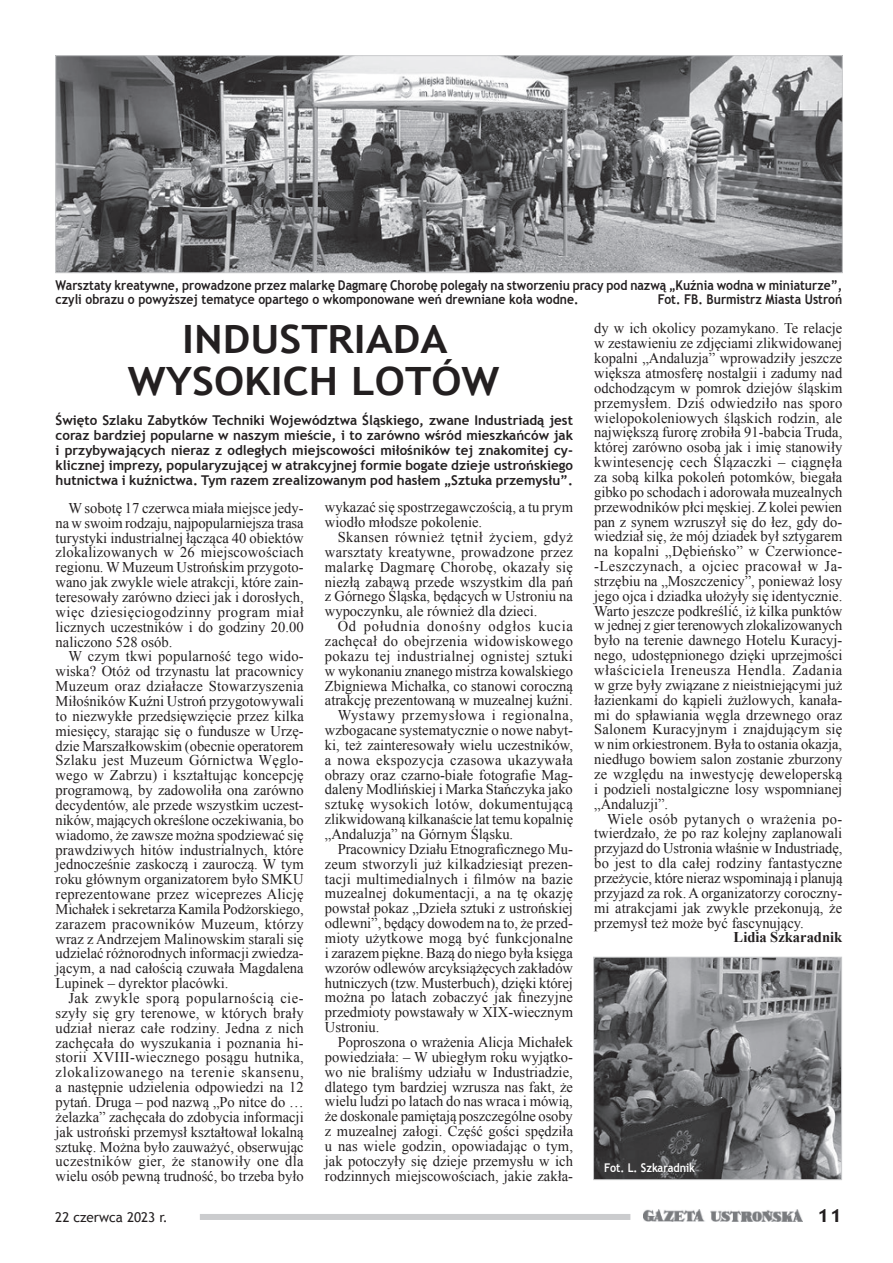
<style>
.page{position:relative;width:893px;height:1263px;background:#fff}
.page>*{position:absolute;margin:0;border:0;box-sizing:border-box;transform-origin:0 0}
.t1{font:700 39px/42px "Trebuchet MS";color:#231f20;text-align:center;scale:1.1 1}
.t2{font:700 18px "Trebuchet MS";color:#231f20;scale:1.2 1}
.t3{font:14.85px/14.9px "Times New Roman";color:#231f20;text-align:justify}
.t4{font:14.85px "Times New Roman";letter-spacing:.025em;color:#231f20}
.t5{font:14.85px "Times New Roman";letter-spacing:.03em;color:#231f20}
.t6{font:14.85px "Times New Roman";letter-spacing:.02em;color:#231f20}
.t7{font:14.85px "Times New Roman";letter-spacing:.04em;color:#231f20}
.t8{font:14.85px "Times New Roman";letter-spacing:.05em;color:#231f20}
.t9{font:700 14.85px "Times New Roman";color:#231f20}
.t10{font:700 13.5px/15px "Trebuchet MS";color:#231f20;text-align:justify}
.t11{font:700 13.5px/13.5px "Trebuchet MS";color:#231f20;scale:.9 1}
.t12{font:13.5px "Trebuchet MS";color:#231f20}
.t13{font:700 12px "Trebuchet MS";color:#fff;scale:.9 1}
</style>
<div class="page">
<img style="left:643px;top:1209px;width:160px;height:13px">
<div style="left:200px;top:1214px;width:430px;height:6px;background:#cbccce"></div>
<img style="left:57px;top:57px;width:784px;height:214px">
<div style="left:55px;top:55px;width:788px;height:218px;border:1px solid #cbccce"></div>
<img style="left:595px;top:959px;width:245px;height:219px">
<div style="left:593px;top:957px;width:249px;height:223px;border:1px solid #cbccce"></div>
<p class="t11" style="left:56px;top:279px;width:876px">Warsztaty kreatywne, prowadzone przez malarkę Dagmarę Chorobę polegały na stworzeniu pracy pod nazwą „Kuźnia wodna w miniaturze”, czyli obrazu o powyższej tematyce opartego o wkomponowane weń drewniane koła wodne.</p>
<p class="t11" style="left:658px;top:292px;width:206px">Fot. FB. Burmistrz Miasta Ustroń</p>
<h1 class="t1" style="left:128px;top:318px;width:339px">INDUSTRIADA<br>WYSOKICH LOTÓW</h1>
<p class="t10" style="left:56px;top:412px;width:519px">Święto Szlaku Zabytków Techniki Województwa Śląskiego, zwane Industriadą jest coraz bardziej popularne w naszym mieście, i to zarówno wśród mieszkańców jak i przybywających nieraz z odległych miejscowości miłośników tej znakomitej cy&shy;klicznej imprezy, popularyzującej w atrakcyjnej formie bogate dzieje ustrońskiego hutnictwa i kuźnictwa. Tym razem zrealizowanym pod hasłem „Sztuka przemysłu”.</p>
<p class="t3" style="left:56px;top:500px;width:250px;text-indent:13px">W sobotę 17 czerwca miała miejsce jedy&shy;na w swoim rodzaju, najpopularniejsza trasa turystyki industrialnej łącząca 40 obiektów zlokalizowanych w 26 miejscowościach regionu. W Muzeum Ustrońskim przygoto&shy;wano jak zwykle wiele atrakcji, które zain&shy;teresowały zarówno dzieci jak i dorosłych, więc dziesięciogodzinny program miał licznych uczestników i do godziny 20.00 naliczono 528 osób.</p>
<p class="t3" style="left:56px;top:649px;width:250px;text-indent:13px">W czym tkwi popularność tego wido&shy;wiska? Otóż od trzynastu lat pracownicy Muzeum oraz działacze Stowarzyszenia Miłośników Kuźni Ustroń przygotowywali to niezwykłe przedsięwzięcie przez kilka miesięcy, starając się o fundusze w Urzę&shy;dzie Marszałkowskim (obecnie operatorem Szlaku jest Muzeum Górnictwa Węglo&shy;wego w Zabrzu) i kształtując koncepcję programową, by zadowoliła ona zarówno decydentów, ale przede wszystkim uczest&shy;ników, mających określone oczekiwania, bo wiadomo, że zawsze można spodziewać się prawdziwych hitów industrialnych, które jednocześnie zaskoczą i zauroczą. W tym roku głównym organizatorem było SMKU reprezentowane przez wiceprezes Alicję Michałek i sekretarza Kamila Podżorskiego, zarazem pracowników Muzeum, którzy wraz z Andrzejem Malinowskim starali się udzielać różnorodnych informacji zwiedza&shy;jącym, a nad całością czuwała Magdalena Lupinek – dyrektor placówki.</p>
<p class="t3" style="left:56px;top:990px;width:250px;text-indent:13px">Jak zwykle sporą popularnością cie&shy;szyły się gry terenowe, w których brały udział nieraz całe rodziny. Jedna z nich zachęcała do wyszukania i poznania hi&shy;storii XVIII-wiecznego posągu hutnika, zlokalizowanego na terenie skansenu, a następnie udzielenia odpowiedzi na 12 pytań. Druga – pod nazwą „Po nitce do … żelazka” zachęcała do zdobycia informacji jak ustroński przemysł kształtował lokalną sztukę. Można było zauważyć, obserwując uczestników gier, że stanowiły one dla wielu osób pewną trudność, bo trzeba było</p>
<p class="t3" style="left:325px;top:500px;width:250px">wykazać się spostrzegawczością, a tu prym wiodło młodsze pokolenie.</p>
<p class="t3" style="left:325px;top:529px;width:250px;text-indent:13px">Skansen również tętnił życiem, gdyż warsztaty kreatywne, prowadzone przez malarkę Dagmarę Chorobę, okazały się niezłą zabawą przede wszystkim dla pań z Górnego Śląska, będących w Ustroniu na wypoczynku, ale również dla dzieci.</p>
<p class="t8" style="left:338px;top:616px;width:237px">Od południa donośny odgłos kucia</p>
<p class="t6" style="left:325px;top:631px;width:250px">zachęcał do obejrzenia widowiskowego</p>
<p class="t5" style="left:325px;top:646px;width:249px">pokazu tej industrialnej ognistej sztuki</p>
<p class="t3" style="left:325px;top:663px;width:250px">w wykonaniu znanego mistrza kowalskiego</p>
<p class="t3" style="left:325px;top:678px;width:250px">Zbigniewa Michałka, co stanowi coroczną</p>
<p class="t3" style="left:325px;top:693px;width:249px">atrakcję prezentowaną w muzealnej kuźni.</p>
<p class="t7" style="left:338px;top:705px;width:237px">Wystawy przemysłowa i regionalna,</p>
<p class="t3" style="left:325px;top:722px;width:250px">wzbogacane systematycznie o nowe nabyt-</p>
<p class="t3" style="left:325px;top:737px;width:250px">ki, też zainteresowały wielu uczestników,</p>
<p class="t4" style="left:325px;top:750px;width:249px">a nowa ekspozycja czasowa ukazywała</p>
<p class="t3" style="left:325px;top:767px;width:250px">obrazy oraz czarno-białe fotografie Mag-</p>
<p class="t3" style="left:325px;top:782px;width:249px">daleny Modlińskiej i Marka Stańczyka jako</p>
<p class="t4" style="left:325px;top:794px;width:249px">sztukę wysokich lotów, dokumentującą</p>
<p class="t3" style="left:325px;top:811px;width:250px">zlikwidowaną kilkanaście lat temu kopalnię</p>
<p class="t3" style="left:325px;top:826px;width:190px">„Andaluzja” na Górnym Śląsku.</p>
<p class="t3" style="left:338px;top:841px;width:237px">Pracownicy Działu Etnograficznego Mu-</p>
<p class="t3" style="left:325px;top:856px;width:250px">zeum stworzyli już kilkadziesiąt prezen-</p>
<p class="t3" style="left:325px;top:871px;width:250px">tacji multimedialnych i filmów na bazie</p>
<p class="t3" style="left:325px;top:886px;width:250px">muzealnej dokumentacji, a na tę okazję</p>
<p class="t3" style="left:325px;top:901px;width:250px">powstał pokaz „Dzieła sztuki z ustrońskiej</p>
<p class="t3" style="left:325px;top:915px;width:250px">odlewni”, będący dowodem na to, że przed-</p>
<p class="t3" style="left:325px;top:930px;width:250px">mioty użytkowe mogą być funkcjonalne</p>
<p class="t3" style="left:325px;top:945px;width:250px">i zarazem piękne. Bazą do niego była księga</p>
<p class="t3" style="left:325px;top:960px;width:250px">wzorów odlewów arcyksiążęcych zakładów</p>
<p class="t3" style="left:325px;top:975px;width:249px">hutniczych (tzw. Musterbuch), dzięki której</p>
<p class="t3" style="left:325px;top:990px;width:250px">można po latach zobaczyć jak finezyjne</p>
<p class="t3" style="left:325px;top:1005px;width:250px">przedmioty powstawały w XIX-wiecznym</p>
<p class="t3" style="left:325px;top:1019px;width:56px">Ustroniu.</p>
<p class="t3" style="left:338px;top:1034px;width:237px">Poproszona o wrażenia Alicja Michałek</p>
<p class="t3" style="left:325px;top:1049px;width:250px">powiedziała: – W ubiegłym roku wyjątko-</p>
<p class="t3" style="left:325px;top:1064px;width:249px">wo nie braliśmy udziału w Industriadzie,</p>
<p class="t3" style="left:325px;top:1079px;width:250px">dlatego tym bardziej wzrusza nas fakt, że</p>
<p class="t3" style="left:325px;top:1094px;width:249px">wielu ludzi po latach do nas wraca i mówią,</p>
<p class="t3" style="left:325px;top:1108px;width:249px">że doskonale pamiętają poszczególne osoby</p>
<p class="t3" style="left:325px;top:1123px;width:250px">z muzealnej załogi. Część gości spędziła</p>
<p class="t3" style="left:325px;top:1138px;width:250px">u nas wiele godzin, opowiadając o tym,</p>
<p class="t3" style="left:325px;top:1153px;width:250px">jak potoczyły się dzieje przemysłu w ich</p>
<p class="t3" style="left:325px;top:1168px;width:250px">rodzinnych miejscowościach, jakie zakła-</p>
<p class="t3" style="left:594px;top:321px;width:250px">dy w ich okolicy pozamykano. Te relacje w zestawieniu ze zdjęciami zlikwidowanej kopalni „Andaluzja” wprowadziły jeszcze większa atmosferę nostalgii i zadumy nad odchodzącym w pomrok dziejów śląskim przemysłem. Dziś odwiedziło nas sporo wielopokoleniowych śląskich rodzin, ale największą furorę zrobiła 91-babcia Truda, której zarówno osoba jak i imię stanowiły kwintesencję cech Ślązaczki – ciągnęła za sobą kilka pokoleń potomków, biegała gibko po schodach i adorowała muzealnych przewodników płci męskiej. Z kolei pewien pan z synem wzruszył się do łez, gdy do&shy;wiedział się, że mój dziadek był sztygarem na kopalni „Dębieńsko” w Czerwionce--Leszczynach, a ojciec pracował w Ja&shy;strzębiu na „Moszczenicy”, ponieważ losy jego ojca i dziadka ułożyły się identycznie.<br>Warto jeszcze podkreślić, iż kilka punktów w jednej z gier terenowych zlokalizowanych było na terenie dawnego Hotelu Kuracyj&shy;nego, udostępnionego dzięki uprzejmości właściciela Ireneusza Hendla. Zadania w grze były związane z nieistniejącymi już łazienkami do kąpieli żużlowych, kanała&shy;mi do spławiania węgla drzewnego oraz Salonem Kuracyjnym i znajdującym się w nim orkiestronem. Była to ostania okazja, niedługo bowiem salon zostanie zburzony ze względu na inwestycję deweloperską i podzieli nostalgiczne losy wspomnianej „Andaluzji”.</p>
<p class="t3" style="left:594px;top:811px;width:250px;text-indent:13px">Wiele osób pytanych o wrażenia po&shy;twierdzało, że po raz kolejny zaplanowali przyjazd do Ustronia właśnie w Industriadę, bo jest to dla całej rodziny fantastyczne przeżycie, które nieraz wspominają i planują przyjazd za rok. A organizatorzy coroczny&shy;mi atrakcjami jak zwykle przekonują, że przemysł też może być fascynujący.</p>
<p class="t9" style="left:734px;top:927px;width:110px">Lidia Szkaradnik</p>
<p class="t13" style="left:604px;top:1160px;width:103px">Fot. L. Szkaradnik</p>
<p class="t12" style="left:55px;top:1209px;width:114px">22 czerwca 2023 r.</p>
<p class="t2" style="left:817px;top:1204px;width:23px">11</p>
</div>
